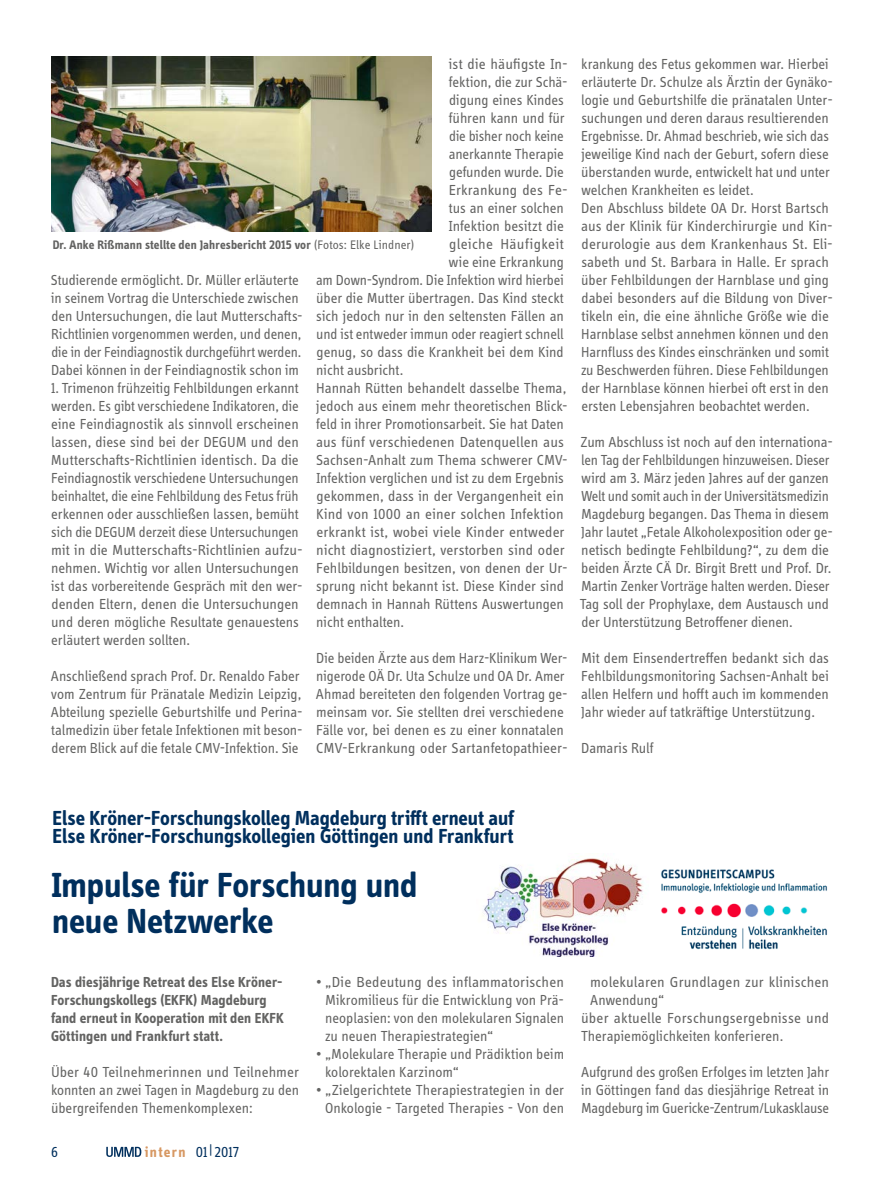
<style>
.page{position:relative;width:893px;height:1191px;background:#fff}
.page>*{position:absolute;margin:0;border:0;box-sizing:border-box;transform-origin:0 0}
.t1{font:700 36px/36px "Info Display OT";letter-spacing:-.005em;color:#002f5d}
.t2{font:700 21px/18px "Info Display OT";color:#002f5d}
.t3{font:15px/18px "Info Display OT";letter-spacing:-.005em;color:#636362}
.t4{font:700 15px/18px "Info Display OT";letter-spacing:.005em;color:#636362}
.t5{font:15px "Info Display OT";letter-spacing:.015em;color:#636362}
.t6{font:15px "Info Display OT";letter-spacing:.025em;color:#636362}
.t7{font:15px "Info Display OT";color:#002f5d}
.t8{font:700 12.75px "Info Display OT";letter-spacing:.01em;color:#636362}
.s1{font-weight:400}
.s2{font-weight:700;color:#d79863}
</style>
<div class="page">
<img style="left:51px;top:57px;width:381px;height:174px">
<img style="left:661px;top:869px;width:166px;height:81px">
<img style="left:482px;top:858px;width:161px;height:98px">
<svg style="left:106px;top:1146px;width:35px;height:11px"></svg>
<p class="t3" style="left:449px;top:55px;width:121px">ist die häufigste In-</p>
<p class="t3" style="left:449px;top:73px;width:120px">fektion, die zur Schä-</p>
<p class="t3" style="left:449px;top:91px;width:116px">digung eines Kindes</p>
<p class="t3" style="left:449px;top:109px;width:117px">führen kann und für</p>
<p class="t3" style="left:449px;top:127px;width:116px">die bisher noch keine</p>
<p class="t3" style="left:449px;top:145px;width:117px">anerkannte Therapie</p>
<p class="t3" style="left:449px;top:163px;width:116px">gefunden wurde. Die</p>
<p class="t3" style="left:449px;top:181px;width:121px">Erkrankung des Fe-</p>
<p class="t3" style="left:449px;top:199px;width:117px">tus an einer solchen</p>
<p class="t3" style="left:449px;top:217px;width:116px">Infektion besitzt die</p>
<p class="t6" style="left:449px;top:235px;width:116px">gleiche Häufigkeit</p>
<p class="t3" style="left:449px;top:253px;width:116px">wie eine Erkrankung</p>
<p class="t3" style="left:316px;top:271px;width:249px">am Down-Syndrom. Die Infektion wird hierbei</p>
<p class="t3" style="left:316px;top:289px;width:249px">über die Mutter übertragen. Das Kind steckt</p>
<p class="t3" style="left:316px;top:307px;width:249px">sich jedoch nur in den seltensten Fällen an</p>
<p class="t3" style="left:316px;top:325px;width:249px">und ist entweder immun oder reagiert schnell</p>
<p class="t3" style="left:317px;top:343px;width:249px">genug, so dass die Krankheit bei dem Kind</p>
<p class="t3" style="left:316px;top:361px;width:89px">nicht ausbricht.</p>
<p class="t3" style="left:316px;top:379px;width:252px">Hannah Rütten behandelt dasselbe Thema,</p>
<p class="t3" style="left:316px;top:397px;width:253px">jedoch aus einem mehr theoretischen Blick-</p>
<p class="t3" style="left:316px;top:415px;width:249px">feld in ihrer Promotionsarbeit. Sie hat Daten</p>
<p class="t3" style="left:316px;top:433px;width:249px">aus fünf verschiedenen Datenquellen aus</p>
<p class="t3" style="left:316px;top:451px;width:253px">Sachsen-Anhalt zum Thema schwerer CMV-</p>
<p class="t3" style="left:316px;top:469px;width:249px">Infektion verglichen und ist zu dem Ergebnis</p>
<p class="t3" style="left:317px;top:487px;width:249px">gekommen, dass in der Vergangenheit ein</p>
<p class="t3" style="left:316px;top:505px;width:249px">Kind von 1000 an einer solchen Infektion</p>
<p class="t3" style="left:316px;top:523px;width:250px">erkrankt ist, wobei viele Kinder entweder</p>
<p class="t3" style="left:316px;top:541px;width:250px">nicht diagnostiziert, verstorben sind oder</p>
<p class="t3" style="left:316px;top:559px;width:253px">Fehlbildungen besitzen, von denen der Ur-</p>
<p class="t3" style="left:316px;top:577px;width:249px">sprung nicht bekannt ist. Diese Kinder sind</p>
<p class="t3" style="left:317px;top:595px;width:249px">demnach in Hannah Rüttens Auswertungen</p>
<p class="t3" style="left:316px;top:613px;width:89px">nicht enthalten.</p>
<p class="t3" style="left:316px;top:649px;width:253px">Die beiden Ärzte aus dem Harz-Klinikum Wer&shy;nigerode OÄ Dr. Uta Schulze und OA Dr. Amer Ahmad bereiteten den folgenden Vortrag ge&shy;meinsam vor. Sie stellten drei verschiedene Fälle vor, bei denen es zu einer konnatalen CMV-Erkrankung oder Sartanfetopathieer-</p>
<p class="t8" style="left:53px;top:237px;width:363px">Dr. Anke Rißmann stellte den Jahresbericht 2015 vor <span class="s1">(Fotos: Elke Lindner)</span></p>
<p class="t3" style="left:51px;top:271px;width:253px">Studierende ermöglicht. Dr. Müller erläuterte in seinem Vortrag die Unterschiede zwischen den Untersuchungen, die laut Mutterschafts-Richtlinien vorgenommen werden, und denen, die in der Feindiagnostik durchgeführt werden.<br>Dabei können in der Feindiagnostik schon im</p>
<p class="t3" style="left:51px;top:379px;width:253px">1. Trimenon frühzeitig Fehlbildungen erkannt werden. Es gibt verschiedene Indikatoren, die eine Feindiagnostik als sinnvoll erscheinen lassen, diese sind bei der DEGUM und den Mutterschafts-Richtlinien identisch. Da die Feindiagnostik verschiedene Untersuchungen beinhaltet, die eine Fehlbildung des Fetus früh erkennen oder ausschließen lassen, bemüht sich die DEGUM derzeit diese Untersuchungen mit in die Mutterschafts-Richtlinien aufzu&shy;nehmen. Wichtig vor allen Untersuchungen ist das vorbereitende Gespräch mit den wer&shy;denden Eltern, denen die Untersuchungen und deren mögliche Resultate genauestens erläutert werden sollten.</p>
<p class="t3" style="left:51px;top:667px;width:253px">Anschließend sprach Prof. Dr. Renaldo Faber vom Zentrum für Pränatale Medizin Leipzig, Abteilung spezielle Geburtshilfe und Perina&shy;talmedizin über fetale Infektionen mit beson&shy;derem Blick auf die fetale CMV-Infektion. Sie</p>
<p class="t3" style="left:581px;top:55px;width:253px">krankung des Fetus gekommen war. Hierbei erläuterte Dr. Schulze als Ärztin der Gynäko&shy;logie und Geburtshilfe die pränatalen Unter&shy;suchungen und deren daraus resultierenden Ergebnisse. Dr. Ahmad beschrieb, wie sich das jeweilige Kind nach der Geburt, sofern diese überstanden wurde, entwickelt hat und unter welchen Krankheiten es leidet.<br>Den Abschluss bildete OA Dr. Horst Bartsch aus der Klinik für Kinderchirurgie und Kin&shy;derurologie aus dem Krankenhaus St. Eli&shy;sabeth und St. Barbara in Halle. Er sprach über Fehlbildungen der Harnblase und ging dabei besonders auf die Bildung von Diver&shy;tikeln ein, die eine ähnliche Größe wie die Harnblase selbst annehmen können und den Harnfluss des Kindes einschränken und somit zu Beschwerden führen. Diese Fehlbildungen der Harnblase können hierbei oft erst in den ersten Lebensjahren beobachtet werden.</p>
<p class="t3" style="left:580px;top:433px;width:255px">Zum Abschluss ist noch auf den internationa&shy;len Tag der Fehlbildungen hinzuweisen. Dieser wird am 3. März jeden Jahres auf der ganzen Welt und somit auch in der Universitätsmedizin Magdeburg begangen. Das Thema in diesem Jahr lautet „Fetale Alkoholexposition oder ge&shy;netisch bedingte Fehlbildung?“, zu dem die beiden Ärzte CÄ Dr. Birgit Brett und Prof. Dr.<br>Martin Zenker Vorträge halten werden. Dieser Tag soll der Prophylaxe, dem Austausch und der Unterstützung Betroffener dienen.</p>
<p class="t3" style="left:581px;top:649px;width:249px;text-align:justify">Mit dem Einsendertreffen bedankt sich das Fehlbildungsmonitoring Sachsen-Anhalt bei allen Helfern und hofft auch im kommenden Jahr wieder auf tatkräftige Unterstützung.</p>
<p class="t3" style="left:581px;top:739px;width:74px">Damaris Rulf</p>
<h2 class="t2" style="left:53px;top:809px;width:463px">Else Kröner-Forschungskolleg Magdeburg trifft erneut auf<br>Else Kröner-Forschungskollegien Göttingen und Frankfurt</h2>
<h1 class="t1" style="left:52px;top:867px;width:367px">Impulse für Forschung und neue Netzwerke</h1>
<p class="t4" style="left:51px;top:973px;width:234px">Das diesjährige Retreat des Else Kröner-Forschungskollegs (EKFK) Magdeburg fand erneut in Kooperation mit den EKFK Göttingen und Frankfurt statt.</p>
<p class="t3" style="left:51px;top:1063px;width:249px;text-align:justify">Über 40 Teilnehmerinnen und Teilnehmer konnten an zwei Tagen in Magdeburg zu den übergreifenden Themenkomplexen:</p>
<p class="t7" style="left:51px;top:1143px;width:8px">6</p>
<p class="t7" style="left:145px;top:1143px;width:96px"><span class="s2">intern</span> 01|2017</p>
<p class="t3" style="left:325px;top:973px;width:241px;text-align:justify;text-indent:-9px">• „Die Bedeutung des inflammatorischen Mikromilieus für die Entwicklung von Prä&shy;neoplasien: von den molekularen Signalen zu neuen Therapiestrategien“</p>
<p class="t3" style="left:325px;top:1045px;width:241px;text-indent:-9px">• „Molekulare Therapie und Prädiktion beim kolorektalen Karzinom“</p>
<p class="t3" style="left:316px;top:1081px;width:250px;text-align:center">• „Zielgerichtete Therapiestrategien in der<br>Onkologie - Targeted Therapies - Von den</p>
<p class="t3" style="left:590px;top:973px;width:241px">molekularen Grundlagen zur klinischen</p>
<p class="t3" style="left:590px;top:991px;width:76px">Anwendung“</p>
<p class="t5" style="left:581px;top:1009px;width:250px">über aktuelle Forschungsergebnisse und</p>
<p class="t3" style="left:581px;top:1027px;width:204px">Therapiemöglichkeiten konferieren.</p>
<p class="t3" style="left:581px;top:1063px;width:250px;text-align:justify">Aufgrund des großen Erfolges im letzten Jahr in Göttingen fand das diesjährige Retreat in Magdeburg im Guericke-Zentrum/Lukasklause</p>
</div>
